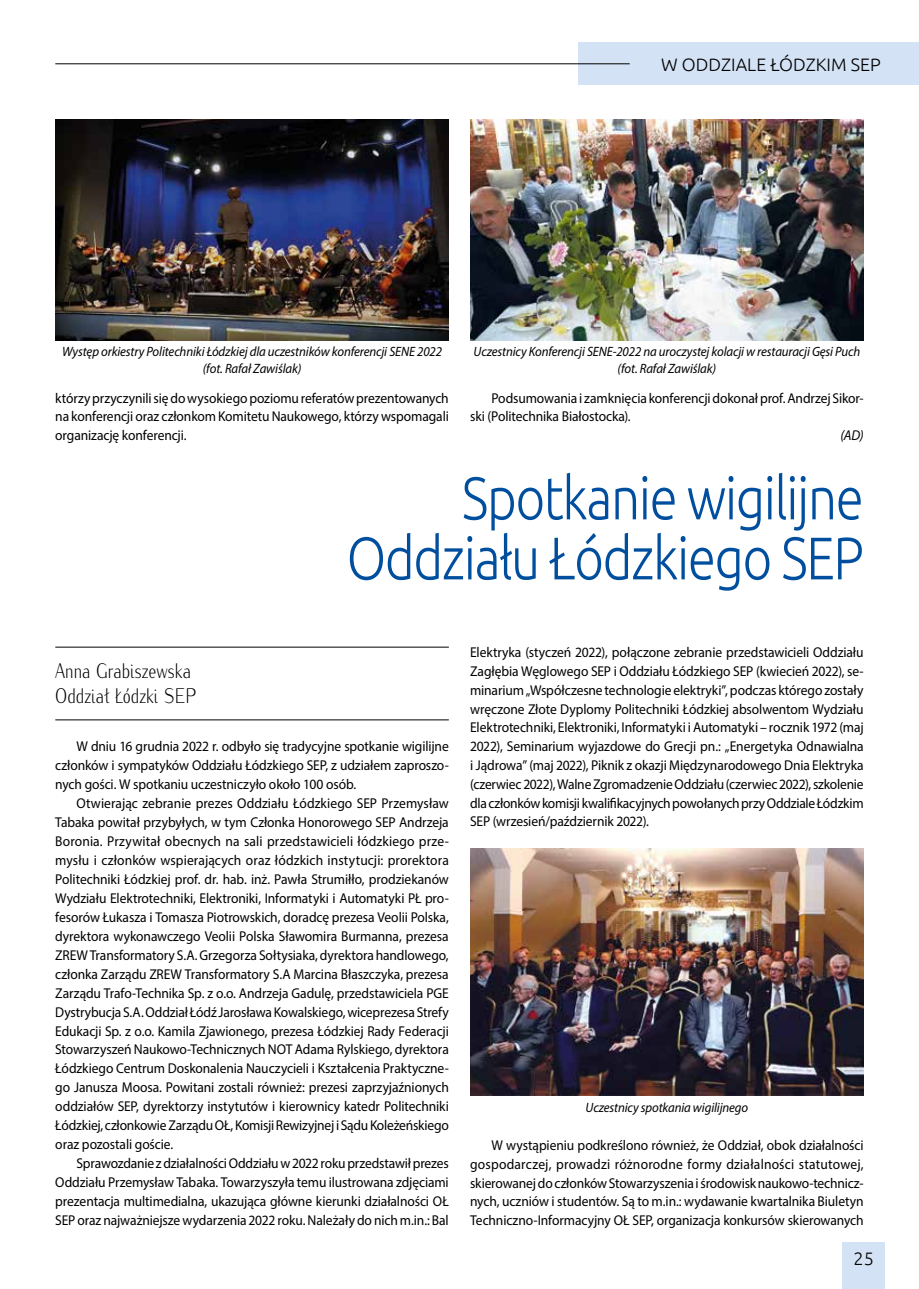
<style>
.page{position:relative;width:919px;height:1289px;background:#fff}
.page>*{position:absolute;margin:0;border:0;box-sizing:border-box;transform-origin:0 0}
.t1{font:300 60px/60px "Ubuntu";letter-spacing:-.025em;color:#004f9f;text-align:right;scale:.85 1}
.t2{font:300 21px/25.2px "Iwona";color:#000;scale:.8 1}
.t3{font:300 18px "Ubuntu";color:#000}
.t4{font:14.25px/18.9px "Myriad Pro";letter-spacing:-.01em;color:#000;text-align:justify;scale:.95 1}
.t5{font:italic 14.25px "Myriad Pro";color:#000;scale:.95 1}
.t6{font:italic 13.5px/16.2px "Myriad Pro";letter-spacing:-.01em;color:#000;text-align:center;scale:.95 1}
</style>
<div class="page">
<div style="left:842px;top:1242px;width:42px;height:46px;background:#d3e2f5"></div>
<div style="left:578px;top:43px;width:340px;height:42px;background:#d3e2f5"></div>
<hr style="left:55px;top:63px;width:574px;height:1px;background:#000">
<img style="left:470px;top:848px;width:393px;height:247px">
<hr style="left:55px;top:646px;width:394px;height:1px;background:#000">
<hr style="left:55px;top:719px;width:394px;height:1px;background:#000">
<img style="left:55px;top:119px;width:394px;height:221px">
<img style="left:470px;top:119px;width:393px;height:221px">
<p class="t3" style="left:661px;top:54px;width:221px">W ODDZIALE ŁÓDZKIM SEP</p>
<p class="t6" style="left:62px;top:343px;width:401px">Występ orkiestry Politechniki Łódzkiej dla uczestników konferencji SENE 2022 (fot. Rafał Zawiślak)</p>
<p class="t6" style="left:473px;top:343px;width:408px">Uczestnicy Konferencji SENE-2022 na uroczystej kolacji w restauracji Gęsi Puch (fot. Rafał Zawiślak)</p>
<p class="t4" style="left:55px;top:389px;width:416px;line-height:18.3px">którzy przyczynili się do wysokiego poziomu referatów prezentowanych na konferencji oraz członkom Komitetu Naukowego, którzy wspomagali organizację konferencji.</p>
<p class="t4" style="left:470px;top:389px;width:416px;line-height:18.3px;text-indent:21px">Podsumowania i zamknięcia konferencji dokonał prof. Andrzej Sikor&shy;ski (Politechnika Białostocka).</p>
<p class="t5" style="left:840px;top:426px;width:26px">(AD)</p>
<h1 class="t1" style="left:346px;top:466px;width:609px">Spotkanie wigilijne<br>Oddziału Łódzkiego SEP</h1>
<h2 class="t2" style="left:55px;top:656px;width:178px">Anna Grabiszewska<br>Oddział Łódzki SEP</h2>
<p class="t4" style="left:55px;top:736px;width:416px;text-indent:21px">W dniu 16 grudnia 2022 r. odbyło się tradycyjne spotkanie wigilijne członków i sympatyków Oddziału Łódzkiego SEP, z udziałem zaproszo&shy;nych gości. W spotkaniu uczestniczyło około 100 osób.</p>
<p class="t4" style="left:55px;top:793px;width:416px;text-indent:21px">Otwierając zebranie prezes Oddziału Łódzkiego SEP Przemysław Tabaka powitał przybyłych, w tym Członka Honorowego SEP Andrzeja Boronia. Przywitał obecnych na sali przedstawicieli łódzkiego prze&shy;mysłu i członków wspierających oraz łódzkich instytucji: prorektora Politechniki Łódzkiej prof. dr. hab. inż. Pawła Strumiłło, prodziekanów Wydziału Elektrotechniki, Elektroniki, Informatyki i Automatyki PŁ pro&shy;fesorów Łukasza i Tomasza Piotrowskich, doradcę prezesa Veolii Polska, dyrektora wykonawczego Veolii Polska Sławomira Burmanna, prezesa ZREW Transformatory S.A. Grzegorza Sołtysiaka, dyrektora handlowego, członka Zarządu ZREW Transformatory S.A Marcina Błaszczyka, prezesa Zarządu Trafo-Technika Sp. z o.o. Andrzeja Gadulę, przedstawiciela PGE Dystrybucja S.A. Oddział Łódź Jarosława Kowalskiego, wiceprezesa Strefy Edukacji Sp. z o.o. Kamila Zjawionego, prezesa Łódzkiej Rady Federacji Stowarzyszeń Naukowo-Technicznych NOT Adama Rylskiego, dyrektora Łódzkiego Centrum Doskonalenia Nauczycieli i Kształcenia Praktyczne&shy;go Janusza Moosa. Powitani zostali również: prezesi zaprzyjaźnionych oddziałów SEP, dyrektorzy instytutów i kierownicy katedr Politechniki Łódzkiej, członkowie Zarządu OŁ, Komisji Rewizyjnej i Sądu Koleżeńskiego oraz pozostali goście.</p>
<p class="t4" style="left:55px;top:1153px;width:416px;text-indent:21px">Sprawozdanie z działalności Oddziału w 2022 roku przedstawił prezes Oddziału Przemysław Tabaka. Towarzyszyła temu ilustrowana zdjęciami prezentacja multimedialna, ukazująca główne kierunki działalności OŁ SEP oraz najważniejsze wydarzenia 2022 roku. Należały do nich m.in.: Bal</p>
<p class="t4" style="left:470px;top:643px;width:416px">Elektryka (styczeń 2022), połączone zebranie przedstawicieli Oddziału Zagłębia Węglowego SEP i Oddziału Łódzkiego SEP (kwiecień 2022), se&shy;minarium „Współczesne technologie elektryki”, podczas którego zostały wręczone Złote Dyplomy Politechniki Łódzkiej absolwentom Wydziału Elektrotechniki, Elektroniki, Informatyki i Automatyki – rocznik 1972 (maj 2022), Seminarium wyjazdowe do Grecji pn.: „Energetyka Odnawialna i Jądrowa” (maj 2022), Piknik z okazji Międzynarodowego Dnia Elektryka (czerwiec 2022), Walne Zgromadzenie Oddziału (czerwiec 2022), szkolenie dla członków komisji kwalifikacyjnych powołanych przy Oddziale Łódzkim SEP (wrzesień/październik 2022).</p>
<p class="t6" style="left:585px;top:1099px;width:173px">Uczestnicy spotkania wigilijnego</p>
<p class="t4" style="left:470px;top:1135px;width:416px;text-indent:21px">W wystąpieniu podkreślono również, że Oddział, obok działalności gospodarczej, prowadzi różnorodne formy działalności statutowej, skierowanej do członków Stowarzyszenia i środowisk naukowo-technicz&shy;nych, uczniów i studentów. Są to m.in.: wydawanie kwartalnika Biuletyn Techniczno-Informacyjny OŁ SEP, organizacja konkursów skierowanych</p>
<p class="t3" style="left:853px;top:1247px;width:22px">25</p>
</div>
